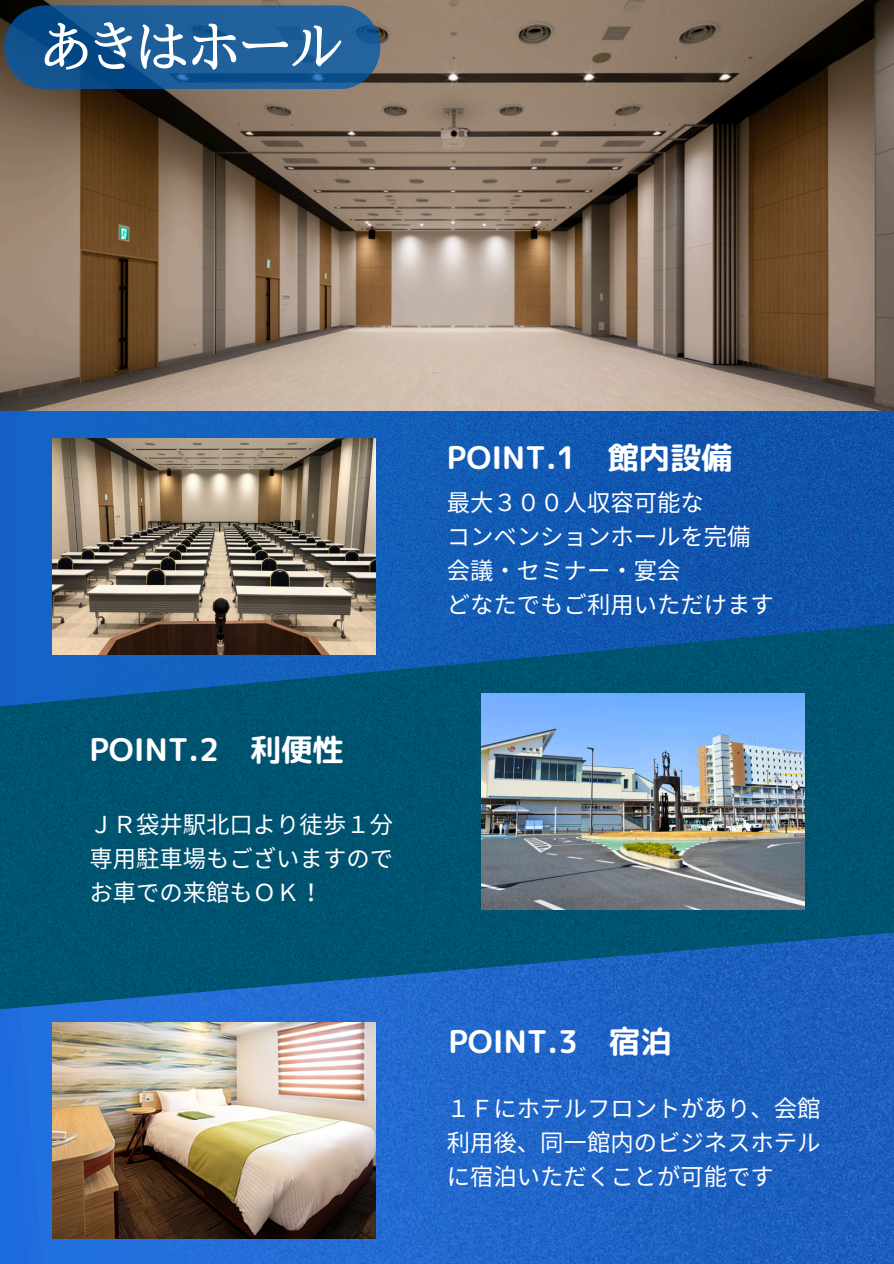
<style>
.page{position:relative;width:894px;height:1264px;background:#fff}
.page>*{position:absolute;margin:0;border:0;box-sizing:border-box;transform-origin:0 0}
.t1{font:500 54px "Aozora Mincho";color:#fff}
.t2{font:31.2px "rounded mplus 1 p bold";color:#fff}
.t3{font:23.4px/33.8px "Noto Sans CJ Ksc";color:#fff;text-align:justify}
</style>
<div class="page">
<img style="left:0;top:0;width:893px;height:411px">
<img style="left:0;top:411px;width:893px;height:205px">
<img style="left:0;top:616px;width:893px;height:305px">
<img style="left:0;top:921px;width:893px;height:342px">
<svg style="left:4px;top:5px;width:376px;height:84px"></svg>
<img style="left:481px;top:693px;width:323px;height:216px">
<img style="left:52px;top:439px;width:323px;height:216px">
<img style="left:52px;top:1022px;width:323px;height:216px">
<p class="t1" style="left:42px;top:20px;width:302px">あきはホール</p>
<p class="t2" style="left:89px;top:727px;width:256px">POINT.2 利便性</p>
<p class="t3" style="left:89px;top:806px;width:305px">ＪＲ袋井駅北口より徒歩１分専用駐車場もございますのでお車での来館もＯＫ！</p>
<p class="t2" style="left:446px;top:435px;width:287px">POINT.1 館内設備</p>
<p class="t3" style="left:446px;top:484px;width:258px">最大３００人収容可能な</p>
<p class="t3" style="left:446px;top:518px;width:303px">コンベンションホールを完備</p>
<h2 class="t3" style="left:446px;top:552px;width:233px">会議・セミナー・宴会</h2>
<h3 class="t3" style="left:446px;top:586px;width:328px">どなたでもご利用いただけます</h3>
<h2 class="t2" style="left:448px;top:1019px;width:225px">POINT.3 宿泊</h2>
<h3 class="t3" style="left:446px;top:1090px;width:375px">１Ｆにホテルフロントがあり、会館利用後、同一館内のビジネスホテルに宿泊いただくことが可能です</h3>
</div>
